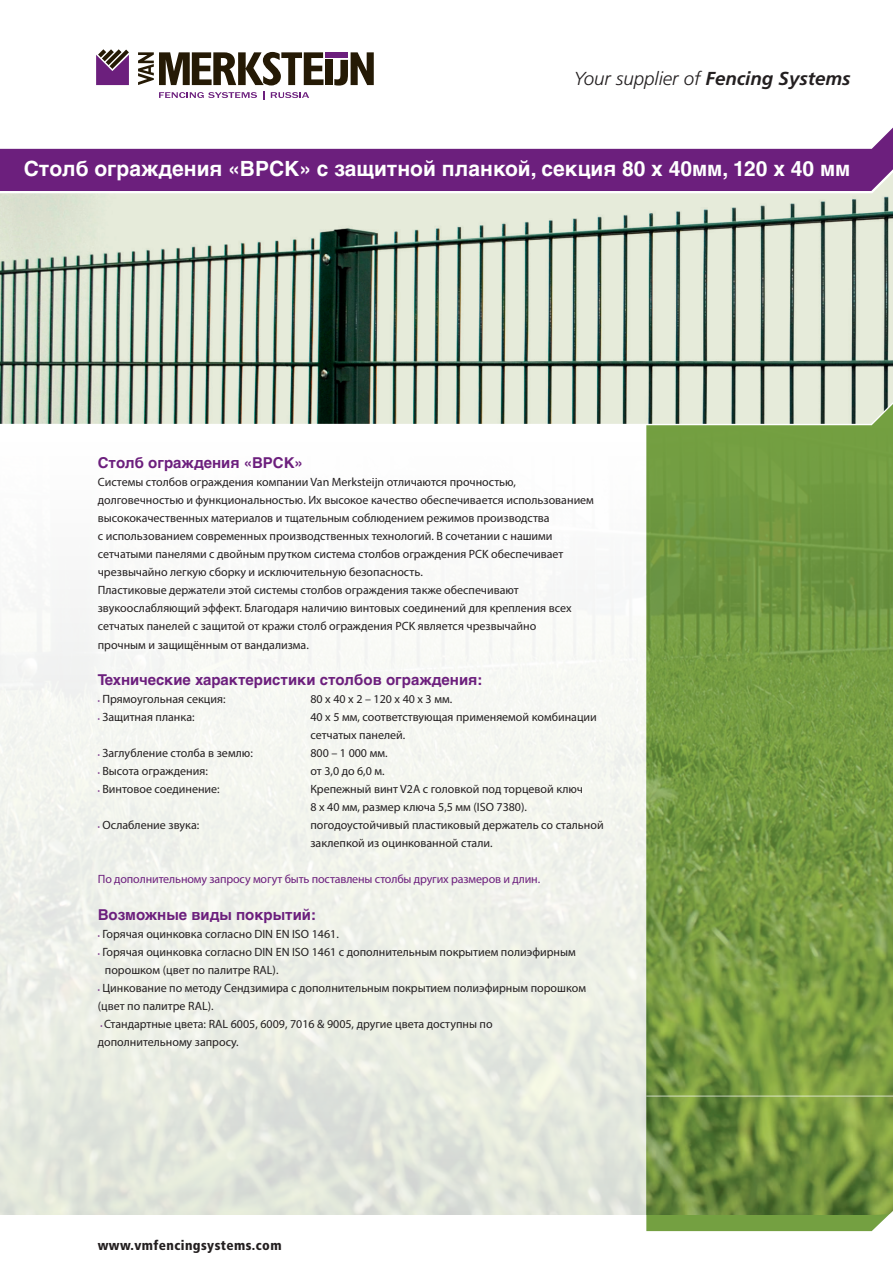
<style>
.page{position:relative;width:893px;height:1263px;background:#fff}
.page>*{position:absolute;margin:0;border:0;box-sizing:border-box;transform-origin:0 0}
.t1{font:700 21px "Helvetica LT Std";color:#fff}
.t2{font:italic 300 18.75px "Frutiger LT Std";color:#231f20}
.t3{font:700 15px "Helvetica LT Std";color:#6c1f7d}
.t4{font:900 condensed 13.5px "Frutiger LT Std";letter-spacing:.03em;color:#231f20}
.t5{font:12px/18px "Myriad Pro";color:#231f20}
.t6{font:12px "Myriad Pro";letter-spacing:-.01em;color:#6c1f7d}
.s1{font-weight:700}
.s2{font-size:7.5px;color:#6c1f7d}
</style>
<div class="page">
<div style="left:325px;top:52px;width:23px;height:6px;background:#6c1f7d"></div>
<div style="left:325px;top:60px;width:8px;height:25px;background:#251a05"></div>
<svg style="left:334px;top:52px;width:40px;height:34px"></svg>
<svg style="left:138px;top:52px;width:186px;height:33px"></svg>
<svg style="left:96px;top:49px;width:33px;height:36px"></svg>
<svg style="left:159px;top:92px;width:98px;height:6px"></svg>
<svg style="left:263px;top:91px;width:2px;height:9px"></svg>
<svg style="left:271px;top:92px;width:38px;height:6px"></svg>
<img style="left:0;top:194px;width:893px;height:194px">
<svg style="left:0;top:127px;width:893px;height:28px"></svg>
<img style="left:0;top:388px;width:893px;height:36px">
<svg style="left:0;top:155px;width:893px;height:39px;background:#773186"></svg>
<svg style="left:646px;top:1214px;width:244px;height:17px;background:#78a248"></svg>
<img style="left:646px;top:391px;width:247px;height:823px">
<hr style="left:646px;top:1096px;width:247px;height:1px;background:#fff">
<h2 class="t2" style="left:574px;top:68px;width:278px">Your supplier of <span class="s1">Fencing Systems</span></h2>
<h1 class="t1" style="left:24px;top:155px;width:828px">Столб ограждения «BPCK» с защитной планкой, секция 80 х 40мм, 120 x 40 мм</h1>
<p class="t3" style="left:98px;top:453px;width:207px">Столб ограждения «BPCK»</p>
<p class="t5" style="left:98px;top:473px;width:498px">Системы столбов ограждения компании Van Merksteijn отличаются прочностью, долговечностью и функциональностью. Их высокое качество обеспечивается использованием высококачественных материалов и тщательным соблюдением режимов производства<br>с использованием современных производственных технологий. В сочетании с нашими сетчатыми панелями с двойным прутком система столбов ограждения PCK обеспечивает чрезвычайно легкую сборку и исключительную безопасность.<br>Пластиковые держатели этой системы столбов ограждения также обеспечивают звукоослабляющий эффект. Благодаря наличию винтовых соединений для крепления всех сетчатых панелей с защитой от кражи столб ограждения PCK является чрезвычайно<br>прочным и защищённым от вандализма.</p>
<p class="t3" style="left:98px;top:670px;width:386px">Технические характеристики столбов ограждения:</p>
<p class="t5" style="left:98px;top:689px;width:129px"><span class="s2">•</span> Прямоугольная секция:</p>
<p class="t5" style="left:310px;top:689px;width:143px">80 x 40 x 2 – 120 x 40 x 3 мм.</p>
<p class="t5" style="left:98px;top:707px;width:98px"><span class="s2">•</span> Защитная планка:</p>
<p class="t5" style="left:310px;top:707px;width:288px">40 x 5 мм, соответствующая применяемой комбинации сетчатых панелей.</p>
<p class="t5" style="left:98px;top:744px;width:157px"><span class="s2">•</span> Заглубление столба в землю:</p>
<p class="t5" style="left:310px;top:744px;width:79px">800 – 1 000 мм.</p>
<p class="t5" style="left:98px;top:762px;width:112px"><span class="s2">•</span> Высота ограждения:</p>
<p class="t5" style="left:310px;top:762px;width:76px">от 3,0 до 6,0 м.</p>
<p class="t5" style="left:98px;top:780px;width:123px"><span class="s2">•</span> Винтовое соединение:</p>
<p class="t5" style="left:310px;top:780px;width:274px">Крепежный винт V2A с головкой под торцевой ключ<br>8 x 40 мм, размер ключа 5,5 мм (ISO 7380).</p>
<p class="t5" style="left:98px;top:816px;width:103px"><span class="s2">•</span> Ослабление звука:</p>
<p class="t5" style="left:310px;top:816px;width:295px">погодоустойчивый пластиковый держатель со стальной заклепкой из оцинкованной стали.</p>
<p class="t6" style="left:98px;top:872px;width:444px">По дополнительному запросу могут быть поставлены столбы других размеров и длин.</p>
<p class="t3" style="left:98px;top:905px;width:220px">Возможные виды покрытий:</p>
<p class="t5" style="left:98px;top:924px;width:242px"><span class="s2">•</span> Горячая оцинковка согласно DIN EN ISO 1461.</p>
<p class="t5" style="left:105px;top:942px;width:472px;text-indent:-7px"><span class="s2">•</span> Горячая оцинковка согласно DIN EN ISO 1461 с дополнительным покрытием полиэфирным порошком (цвет по палитре RAL).</p>
<p class="t5" style="left:98px;top:979px;width:490px"><span class="s2">•</span> Цинкование по методу Сендзимира с дополнительным покрытием полиэфирным порошком (цвет по палитре RAL).</p>
<p class="t5" style="left:98px;top:1015px;width:396px"><span class="s2">•</span> Стандартные цвета: RAL 6005, 6009, 7016 &amp; 9005, другие цвета доступны по дополнительному запросу.</p>
<p class="t4" style="left:98px;top:1237px;width:185px">www.vmfencingsystems.com</p>
</div>
